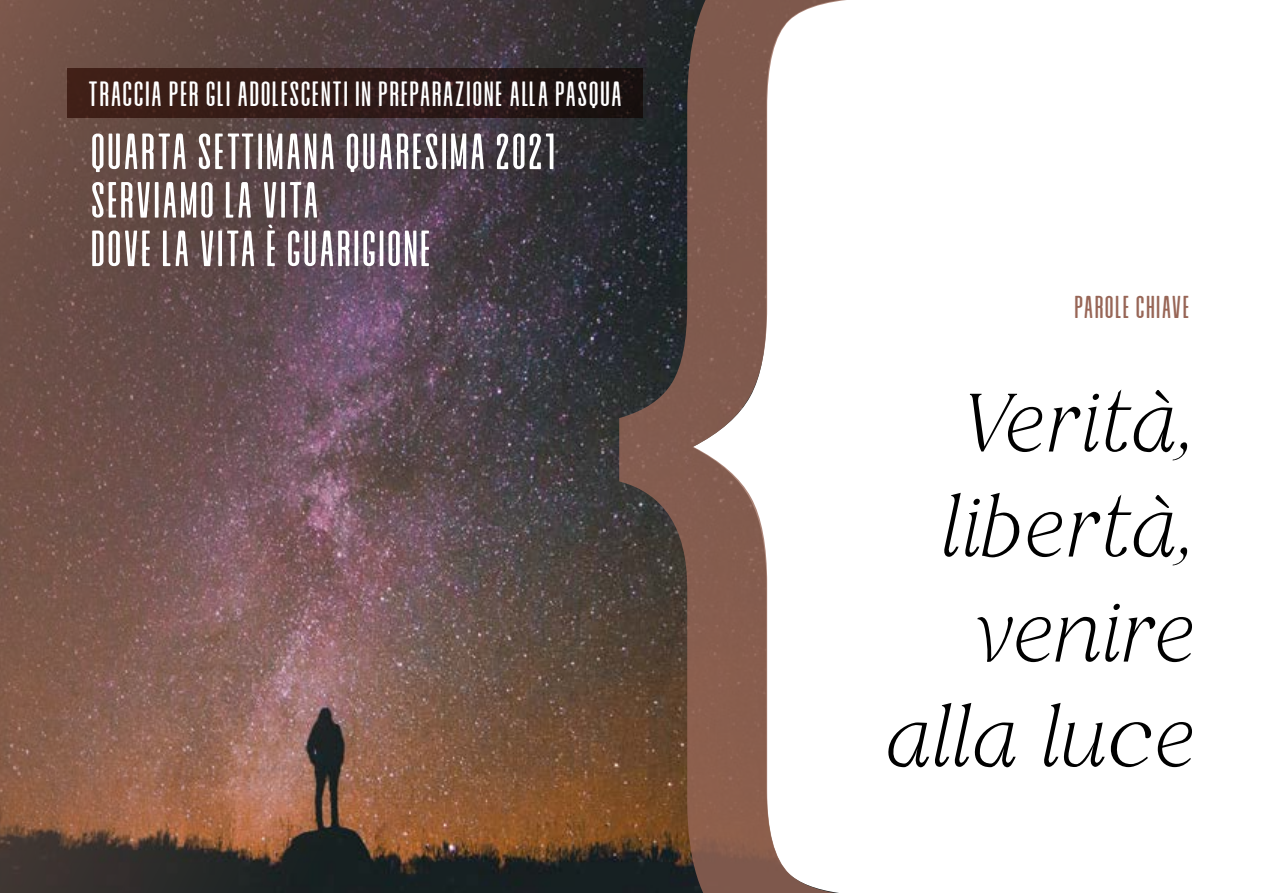
<style>
.page{position:relative;width:1263px;height:893px;background:#fff}
.page>*{position:absolute;margin:0;border:0;box-sizing:border-box;transform-origin:0 0}
.t1{font:italic 100 82.5px/105px "Restora";letter-spacing:-.01em;color:#000;text-align:right}
.t2{font:50.85px/48.4px "Alvaro Condensed";color:#fff}
.t3{font:35.1px "Alvaro Condensed";color:#fff}
.t4{font:31.65px "Alvaro Condensed";color:#986657}
</style>
<div class="page">
<img style="left:0;top:0;width:619px;height:893px">
<svg style="left:619px;top:0;width:227px;height:893px"></svg>
<div style="left:67px;top:68px;width:576px;height:50px;background:linear-gradient(to right,#422118,#1b1213)"></div>
<p class="t3" style="left:88px;top:83px;width:536px">TRACCIA PER GLI ADOLESCENTI IN PREPARAZIONE ALLA PASQUA</p>
<p class="t2" style="left:90px;top:131px;width:468px">QUARTA SETTIMANA QUARESIMA 2021<br>SERVIAMO LA VITA<br>DOVE LA VITA È GUARIGIONE</p>
<p class="t4" style="left:1074px;top:297px;width:117px">PAROLE CHIAVE</p>
<h1 class="t1" style="left:883px;top:370px;width:313px">Verità, libertà, venire alla luce</h1>
</div>
